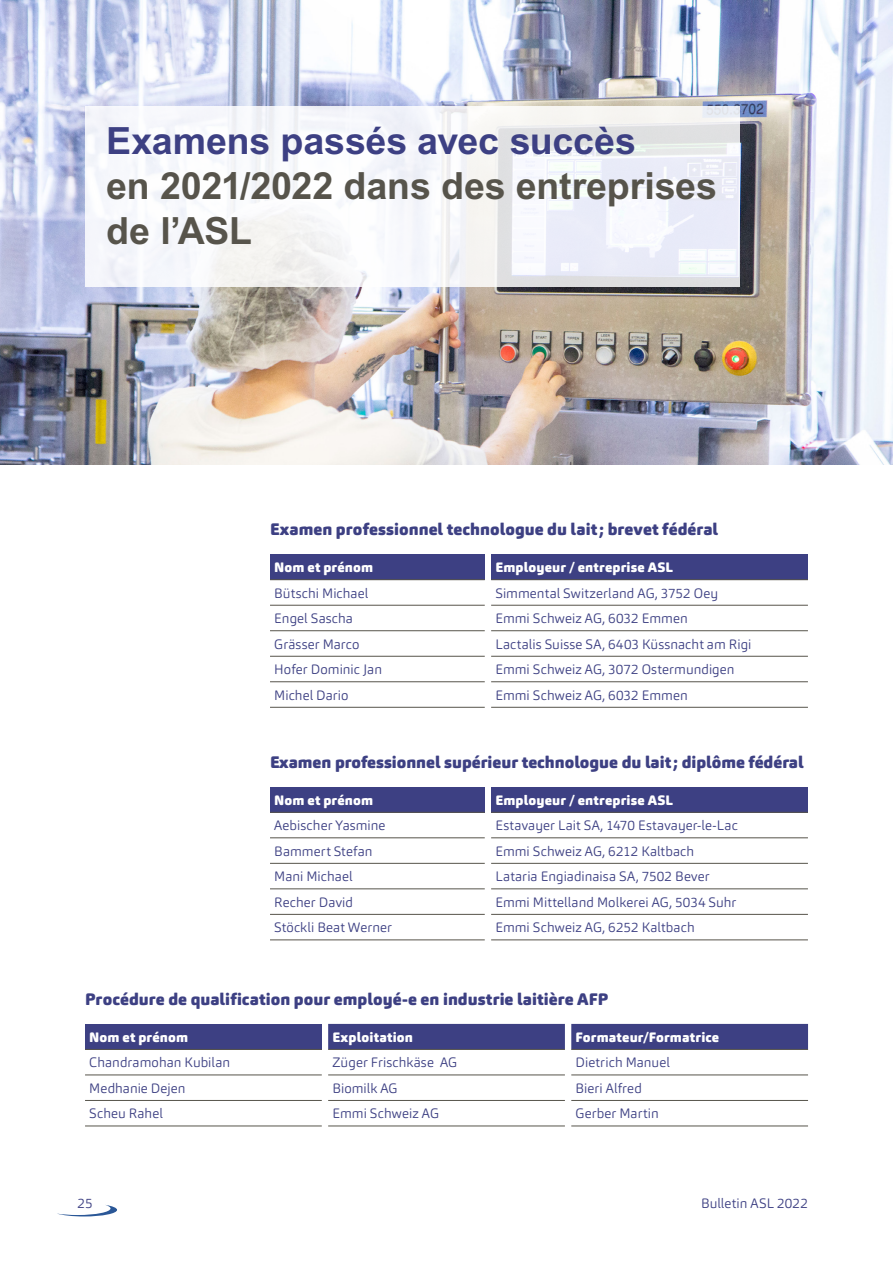
<style>
.page{position:relative;width:893px;height:1263px;background:#fff}
.page>*{position:absolute;margin:0;border:0;box-sizing:border-box;transform-origin:0 0}
.Titel{font:700 37.5px/45px "Arial MT Std";letter-spacing:-.005em;color:#57544b}
.ut{font:900 16.5px "Carnas";color:#3d4083}
.Tabelle{font:300 13.5px "Carnas";letter-spacing:.005em;color:#3d4083}
.Tabelle-2{font:900 13.5px "Carnas";letter-spacing:.015em;color:#fff}
.s1{color:#3d4083}
</style>
<div class="page">
<svg style="left:57px;top:1205px;width:60px;height:11px"></svg>
<div style="left:11px;top:1168px;width:94px;height:42px;background:#fff"></div>
<img style="left:0;top:0;width:893px;height:465px">
<svg style="left:85px;top:106px;width:655px;height:181px;fill:#f5f6fa"></svg>
<div style="left:270px;top:554px;width:215px;height:26px;background:#3d4083"></div>
<div style="left:491px;top:554px;width:317px;height:26px;background:#3d4083"></div>
<hr style="left:270px;top:579px;width:215px;height:1px;background:#57544b">
<hr style="left:491px;top:579px;width:317px;height:1px;background:#57544b">
<hr style="left:270px;top:605px;width:215px;height:1px;background:#57544b">
<hr style="left:270px;top:630px;width:215px;height:1px;background:#57544b">
<hr style="left:270px;top:656px;width:215px;height:1px;background:#57544b">
<hr style="left:270px;top:681px;width:215px;height:1px;background:#57544b">
<hr style="left:270px;top:707px;width:215px;height:1px;background:#57544b">
<hr style="left:491px;top:605px;width:317px;height:1px;background:#57544b">
<hr style="left:491px;top:630px;width:317px;height:1px;background:#57544b">
<hr style="left:491px;top:656px;width:317px;height:1px;background:#57544b">
<hr style="left:491px;top:681px;width:317px;height:1px;background:#57544b">
<hr style="left:491px;top:707px;width:317px;height:1px;background:#57544b">
<div style="left:270px;top:787px;width:215px;height:25px;background:#3d4083"></div>
<div style="left:491px;top:787px;width:317px;height:25px;background:#3d4083"></div>
<hr style="left:270px;top:812px;width:215px;height:1px;background:#57544b">
<hr style="left:491px;top:812px;width:317px;height:1px;background:#57544b">
<hr style="left:270px;top:837px;width:215px;height:1px;background:#57544b">
<hr style="left:270px;top:863px;width:215px;height:1px;background:#57544b">
<hr style="left:270px;top:888px;width:215px;height:1px;background:#57544b">
<hr style="left:270px;top:914px;width:215px;height:1px;background:#57544b">
<hr style="left:270px;top:939px;width:215px;height:1px;background:#57544b">
<hr style="left:491px;top:837px;width:317px;height:1px;background:#57544b">
<hr style="left:491px;top:863px;width:317px;height:1px;background:#57544b">
<hr style="left:491px;top:888px;width:317px;height:1px;background:#57544b">
<hr style="left:491px;top:914px;width:317px;height:1px;background:#57544b">
<hr style="left:491px;top:939px;width:317px;height:1px;background:#57544b">
<div style="left:85px;top:1024px;width:237px;height:25px;background:#3d4083"></div>
<div style="left:328px;top:1024px;width:480px;height:25px;background:#3d4083"></div>
<hr style="left:85px;top:1049px;width:237px;height:1px;background:#57544b">
<hr style="left:328px;top:1049px;width:237px;height:1px;background:#57544b">
<hr style="left:571px;top:1049px;width:237px;height:1px;background:#57544b">
<hr style="left:85px;top:1074px;width:237px;height:1px;background:#57544b">
<hr style="left:85px;top:1100px;width:237px;height:1px;background:#57544b">
<hr style="left:85px;top:1125px;width:237px;height:1px;background:#57544b">
<hr style="left:328px;top:1074px;width:237px;height:1px;background:#57544b">
<hr style="left:571px;top:1074px;width:237px;height:1px;background:#57544b">
<hr style="left:328px;top:1100px;width:237px;height:1px;background:#57544b">
<hr style="left:571px;top:1100px;width:237px;height:1px;background:#57544b">
<hr style="left:328px;top:1125px;width:237px;height:1px;background:#57544b">
<hr style="left:571px;top:1125px;width:237px;height:1px;background:#57544b">
<p class="Titel" style="left:106px;top:118px;width:612px"><span class="s1">Examens passés avec succès<br></span>en 2021/2022 dans des entreprises de l’ASL</p>
<p class="ut" style="left:270px;top:519px;width:450px">Examen professionnel technologue du lait; brevet fédéral</p>
<p class="Tabelle-2" style="left:274px;top:559px;width:100px">Nom et prénom</p>
<p class="Tabelle-2" style="left:495px;top:559px;width:180px">Employeur / entreprise ASL</p>
<p class="Tabelle" style="left:274px;top:584px;width:96px">Bütschi Michael</p>
<p class="Tabelle" style="left:495px;top:584px;width:224px">Simmental Switzerland AG, 3752 Oey</p>
<p class="Tabelle" style="left:274px;top:610px;width:80px">Engel Sascha</p>
<p class="Tabelle" style="left:495px;top:610px;width:194px">Emmi Schweiz AG, 6032 Emmen</p>
<p class="Tabelle" style="left:274px;top:635px;width:87px">Grässer Marco</p>
<p class="Tabelle" style="left:495px;top:635px;width:258px">Lactalis Suisse SA, 6403 Küssnacht am Rigi</p>
<p class="Tabelle" style="left:274px;top:661px;width:109px">Hofer Dominic Jan</p>
<p class="Tabelle" style="left:495px;top:661px;width:241px">Emmi Schweiz AG, 3072 Ostermundigen</p>
<p class="Tabelle" style="left:274px;top:686px;width:76px">Michel Dario</p>
<p class="Tabelle" style="left:495px;top:686px;width:194px">Emmi Schweiz AG, 6032 Emmen</p>
<p class="ut" style="left:270px;top:751px;width:535px">Examen professionnel supérieur technologue du lait; diplôme fédéral</p>
<p class="Tabelle-2" style="left:274px;top:791px;width:100px">Nom et prénom</p>
<p class="Tabelle-2" style="left:495px;top:791px;width:180px">Employeur / entreprise ASL</p>
<p class="Tabelle" style="left:274px;top:817px;width:113px">Aebischer Yasmine</p>
<p class="Tabelle" style="left:495px;top:817px;width:244px">Estavayer Lait SA, 1470 Estavayer-le-Lac</p>
<p class="Tabelle" style="left:274px;top:842px;width:100px">Bammert Stefan</p>
<p class="Tabelle" style="left:495px;top:842px;width:200px">Emmi Schweiz AG, 6212 Kaltbach</p>
<p class="Tabelle" style="left:274px;top:868px;width:80px">Mani Michael</p>
<p class="Tabelle" style="left:495px;top:868px;width:216px">Lataria Engiadinaisa SA, 7502 Bever</p>
<p class="Tabelle" style="left:274px;top:893px;width:80px">Recher David</p>
<p class="Tabelle" style="left:495px;top:893px;width:243px">Emmi Mittelland Molkerei AG, 5034 Suhr</p>
<p class="Tabelle" style="left:274px;top:919px;width:119px">Stöckli Beat Werner</p>
<p class="Tabelle" style="left:495px;top:919px;width:201px">Emmi Schweiz AG, 6252 Kaltbach</p>
<p class="ut" style="left:85px;top:989px;width:525px">Procédure de qualification pour employé-e en industrie laitière AFP</p>
<p class="Tabelle-2" style="left:89px;top:1028px;width:100px">Nom et prénom</p>
<p class="Tabelle-2" style="left:332px;top:1028px;width:82px">Exploitation</p>
<p class="Tabelle-2" style="left:576px;top:1028px;width:145px">Formateur/Formatrice</p>
<p class="Tabelle" style="left:89px;top:1054px;width:142px">Chandramohan Kubilan</p>
<p class="Tabelle" style="left:332px;top:1054px;width:126px">Züger Frischkäse AG</p>
<p class="Tabelle" style="left:576px;top:1054px;width:96px">Dietrich Manuel</p>
<p class="Tabelle" style="left:89px;top:1079px;width:98px">Medhanie Dejen</p>
<p class="Tabelle" style="left:332px;top:1079px;width:67px">Biomilk AG</p>
<p class="Tabelle" style="left:576px;top:1079px;width:68px">Bieri Alfred</p>
<p class="Tabelle" style="left:89px;top:1105px;width:75px">Scheu Rahel</p>
<p class="Tabelle" style="left:332px;top:1105px;width:108px">Emmi Schweiz AG</p>
<p class="Tabelle" style="left:576px;top:1105px;width:85px">Gerber Martin</p>
<p class="Tabelle" style="left:78px;top:1195px;width:17px">25</p>
<p class="Tabelle" style="left:701px;top:1195px;width:108px">Bulletin ASL 2022</p>
</div>
